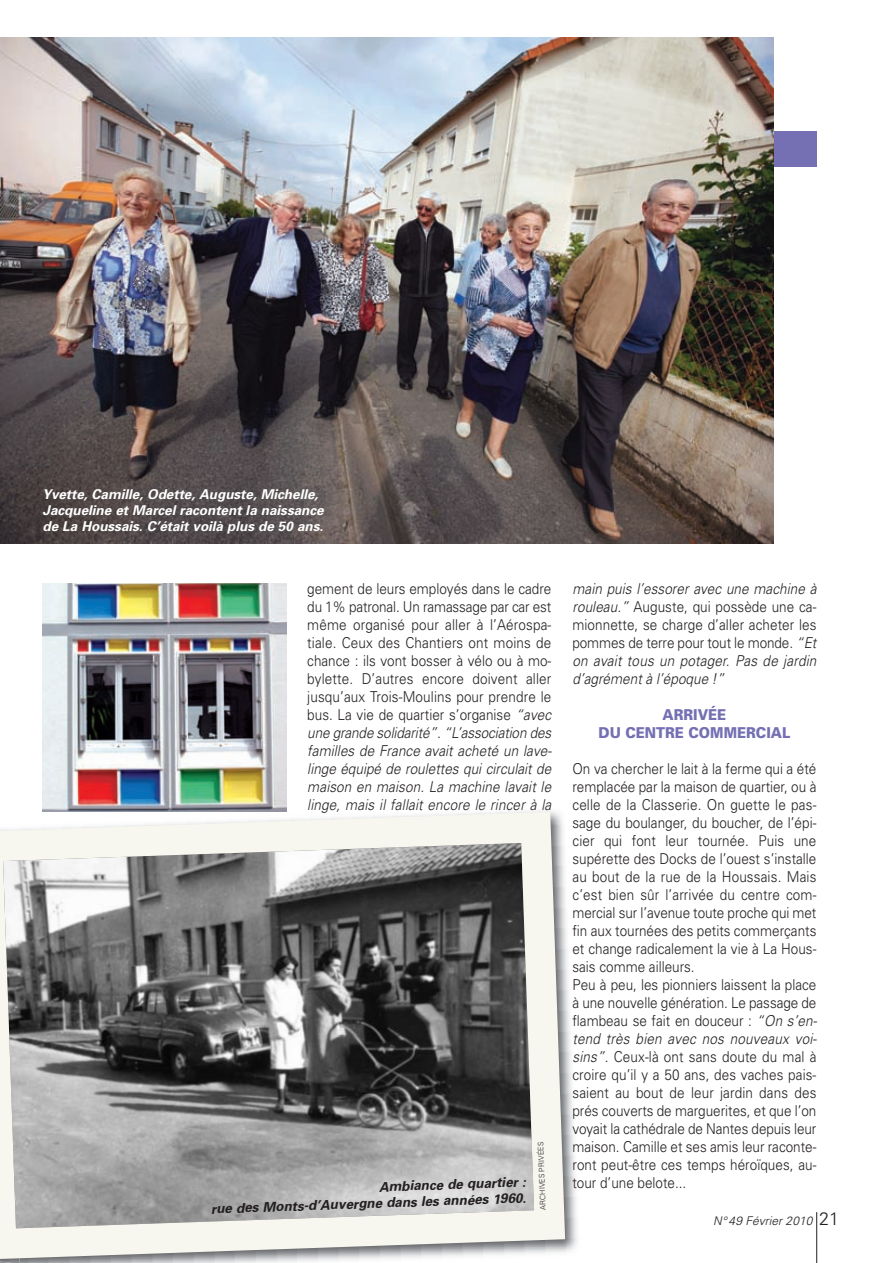
<style>
.page{position:relative;width:893px;height:1263px;background:#fff}
.page>*{position:absolute;margin:0;border:0;box-sizing:border-box;transform-origin:0 0}
.t1{font:300 15px/18px "Univers";color:#231f20;text-align:justify;scale:.9 1}
.t2{font:italic 300 15px/18px "Univers";letter-spacing:.01em;color:#231f20;text-align:justify;scale:.9 1}
.t3{font:900 15px/18px "Univers";color:#756fb3;text-align:center;scale:.9 1}
.t4{font:italic 700 13.5px/16.2px "Univers";color:#fff}
.t5{font:italic 700 13.5px/16.2px "Univers";color:#231f20;text-align:right}
.t6{font:italic 300 12px "Univers";letter-spacing:.005em;color:#231f20}
.t7{font:300 7.5px "Univers";color:#231f20}
.s1{font-style:italic}
.s2{font-style:normal}
.s3{font-style:normal;font-size:18px}
</style>
<div class="page">
<svg style="left:0;top:796px;width:578px;height:467px"></svg>
<div style="left:0;top:132px;width:816px;height:35px;background:#756fb3"></div>
<img style="left:0;top:37px;width:774px;height:506px">
<hr style="left:816px;top:1212px;width:1px;height:51px;background:#231f20">
<img style="left:43px;top:583px;width:243px;height:228px">
<p class="t4" style="left:43px;top:487px;width:283px">Yvette, Camille, Odette, Auguste, Michelle,<br>Jacqueline et Marcel racontent la naissance de La Houssais. C’était voilà plus de 50 ans.</p>
<p class="t1" style="left:307px;top:581px;width:273px">gement de leurs employés dans le cadre du 1% patronal. Un ramassage par car est même organisé pour aller à l’Aérospa&shy;tiale. Ceux des Chantiers ont moins de chance : ils vont bosser à vélo ou à mo&shy;bylette. D’autres encore doivent aller jusqu’aux Trois-Moulins pour prendre le bus. La vie de quartier s’organise <span class="s1">“avec une grande solidarité”. “L’association des familles de France avait acheté un lave&shy;linge équipé de roulettes qui circulait de maison en maison. La machine lavait le linge, mais il fallait encore le rincer à la</span></p>
<p class="t5" style="left:210px;top:1186px;width:317px;rotate:-2deg">Ambiance de quartier :<br>rue des Monts-d’Auvergne dans les années 1960.</p>
<p class="t7" style="left:540px;top:1210px;width:70px;rotate:-92deg">ARCHIVES PRIVÉES</p>
<p class="t2" style="left:572px;top:581px;width:273px">main puis l’essorer avec une machine à rouleau.” <span class="s2">Auguste, qui possède une ca&shy;mionnette, se charge d’aller acheter les pommes de terre pour tout le monde.</span> “Et on avait tous un potager. Pas de jardin d’agrément à l’époque !”</p>
<p class="t3" style="left:598px;top:707px;width:215px">ARRIVÉE<br>DU CENTRE COMMERCIAL</p>
<p class="t1" style="left:572px;top:761px;width:273px;text-align:left">On va chercher le lait à la ferme qui a été remplacée par la maison de quartier, ou à celle de la Classerie. On guette le pas&shy;sage du boulanger, du boucher, de l’épi&shy;cier qui font leur tournée. Puis une supérette des Docks de l’ouest s’installe au bout de la rue de la Houssais. Mais c’est bien sûr l’arrivée du centre com&shy;mercial sur l’avenue toute proche qui met fin aux tournées des petits commerçants et change radicalement la vie à La Hous&shy;sais comme ailleurs.<br>Peu à peu, les pionniers laissent la place à une nouvelle génération. Le passage de flambeau se fait en douceur : <span class="s1">“On s’en&shy;tend très bien avec nos nouveaux voi&shy;sins”</span>. Ceux-là ont sans doute du mal à croire qu’il y a 50 ans, des vaches pais&shy;saient au bout de leur jardin dans des prés couverts de marguerites, et que l’on voyait la cathédrale de Nantes depuis leur maison. Camille et ses amis leur raconte&shy;ront peut-être ces temps héroïques, au&shy;tour d’une belote...</p>
<p class="t6" style="left:713px;top:1217px;width:127px">N° 49 Février 2010 <span class="s3">21</span></p>
</div>
